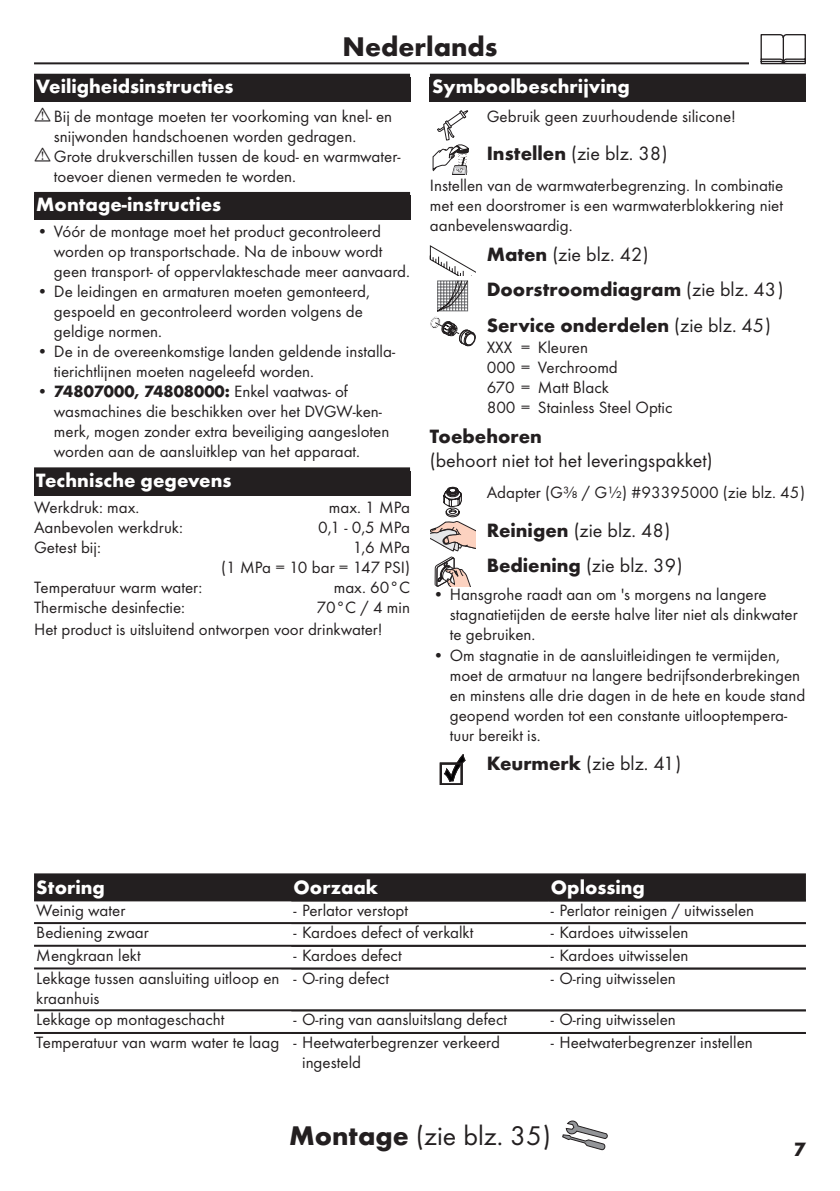
<style>
.page{position:relative;width:840px;height:1191px;background:#fff}
.page>*{position:absolute;margin:0;border:0;box-sizing:border-box;transform-origin:0 0}
.Montage_mit_Symbol_NL{font:28px "Futura TOT Boo";color:#231f20}
.Montage_mit_Symbol_ES{font:700 28px "Futura TOT";color:#231f20}
.Montage_mit_Symbol_ES-2{font:20px/24px "Futura TOT Boo";color:#231f20}
.Montage_mit_Symbol_ES-3{font:700 20px "Futura TOT";color:#fff}
.Montage_mit_Symbol_ES-4{font:700 20px/35.4px "Futura TOT";color:#231f20}
.Tabelle_Kopf_NL{font:700 20px "Futura TOT";color:#fff}
.Montage_mit_Symbol_ES-5{font:17px/20px "Futura TOT Boo";color:#231f20}
.Tabelle_Spalte_NL{font:17px/20px "Futura TOT Boo";color:#231f20}
.s1{font-family:"Futura TOT";font-weight:700}
.s2{font-family:"Futura TOT Boo";font-weight:400}
</style>
<div class="page">
<hr style="left:34px;top:62px;width:771px;height:2px;background:#231f20">
<div style="left:748px;top:34px;width:68px;height:34px;background:#fff"></div>
<svg style="left:760px;top:34px;width:45px;height:30px"></svg>
<svg style="left:562px;top:1120px;width:45px;height:30px"></svg>
<div style="left:34px;top:74px;width:376px;height:28px;background:#231f20"></div>
<div style="left:34px;top:192px;width:376px;height:28px;background:#231f20"></div>
<div style="left:34px;top:467px;width:376px;height:28px;background:#231f20"></div>
<div style="left:429px;top:74px;width:376px;height:28px;background:#231f20"></div>
<svg style="left:432px;top:110px;width:36px;height:65px"></svg>
<svg style="left:429px;top:245px;width:46px;height:101px"></svg>
<svg style="left:430px;top:487px;width:45px;height:99px"></svg>
<svg style="left:440px;top:754px;width:25px;height:31px"></svg>
<div style="left:34px;top:873px;width:771px;height:26px;background:#231f20"></div>
<hr style="left:34px;top:899px;width:771px;height:2px;background:#231f20">
<hr style="left:34px;top:922px;width:771px;height:2px;background:#231f20">
<hr style="left:34px;top:944px;width:771px;height:2px;background:#231f20">
<hr style="left:34px;top:967px;width:771px;height:2px;background:#231f20">
<hr style="left:34px;top:1009px;width:771px;height:2px;background:#231f20">
<hr style="left:34px;top:1032px;width:771px;height:2px;background:#231f20">
<p class="Montage_mit_Symbol_ES" style="left:342px;top:29px;width:156px">Nederlands</p>
<p class="Montage_mit_Symbol_ES-3" style="left:36px;top:74px;width:198px">Veiligheidsinstructies</p>
<p class="Montage_mit_Symbol_ES-5" style="left:54px;top:106px;width:348px">Bij de montage moeten ter voorkoming van knel- en snijwonden handschoenen worden gedragen.<br>Grote drukverschillen tussen de koud- en warmwater&shy;toevoer dienen vermeden te worden.</p>
<p class="Montage_mit_Symbol_ES-3" style="left:36px;top:192px;width:186px">Montage-instructies</p>
<p class="Montage_mit_Symbol_ES-5" style="left:54px;top:221px;width:357px;text-indent:-17px">• Vóór de montage moet het product gecontroleerd worden op transportschade. Na de inbouw wordt geen transport- of oppervlakteschade meer aanvaard.</p>
<p class="Montage_mit_Symbol_ES-5" style="left:54px;top:281px;width:317px;text-indent:-17px">• De leidingen en armaturen moeten gemonteerd, gespoeld en gecontroleerd worden volgens de geldige normen.</p>
<p class="Montage_mit_Symbol_ES-5" style="left:54px;top:341px;width:342px;text-indent:-17px">• De in de overeenkomstige landen geldende installa&shy;tierichtlijnen moeten nageleefd worden.</p>
<p class="Montage_mit_Symbol_ES-5" style="left:54px;top:381px;width:337px;text-indent:-17px">• <span class="s1">74807000, 74808000:</span> Enkel vaatwas- of wasmachines die beschikken over het DVGW-ken&shy;merk, mogen zonder extra beveiliging aangesloten worden aan de aansluitklep van het apparaat.</p>
<p class="Montage_mit_Symbol_ES-3" style="left:36px;top:468px;width:196px">Technische gegevens</p>
<p class="Montage_mit_Symbol_ES-5" style="left:34px;top:497px;width:107px">Werkdruk: max.</p>
<p class="Montage_mit_Symbol_ES-5" style="left:329px;top:497px;width:83px">max. 1 MPa</p>
<p class="Montage_mit_Symbol_ES-5" style="left:34px;top:517px;width:150px">Aanbevolen werkdruk:</p>
<p class="Montage_mit_Symbol_ES-5" style="left:318px;top:517px;width:93px">0,1 - 0,5 MPa</p>
<p class="Montage_mit_Symbol_ES-5" style="left:34px;top:537px;width:68px">Getest bij:</p>
<p class="Montage_mit_Symbol_ES-5" style="left:221px;top:537px;width:190px;text-align:right">1,6 MPa<br>(1 MPa = 10 bar = 147 PSI)</p>
<p class="Montage_mit_Symbol_ES-5" style="left:34px;top:577px;width:170px">Temperatuur warm water:</p>
<p class="Montage_mit_Symbol_ES-5" style="left:333px;top:577px;width:78px">max. 60°C</p>
<p class="Montage_mit_Symbol_ES-5" style="left:34px;top:597px;width:152px">Thermische desinfectie:</p>
<p class="Montage_mit_Symbol_ES-5" style="left:34px;top:595px;width:377px;line-height:22.8px;text-indent:282px">70°C / 4 min<br>Het product is uitsluitend ontworpen voor drinkwater!</p>
<p class="Montage_mit_Symbol_ES-3" style="left:432px;top:74px;width:199px">Symboolbeschrijving</p>
<p class="Montage_mit_Symbol_ES-5" style="left:486px;top:106px;width:251px">Gebruik geen zuurhoudende silicone!</p>
<p class="Montage_mit_Symbol_ES-2" style="left:486px;top:141px;width:182px"><span class="s1">Instellen</span> (zie blz. 38)</p>
<p class="Montage_mit_Symbol_ES-5" style="left:429px;top:175px;width:355px;text-align:justify">Instellen van de warmwaterbegrenzing. In combinatie met een doorstromer is een warmwaterblokkering niet aanbevelenswaardig.</p>
<p class="Montage_mit_Symbol_ES-4" style="left:486px;top:236px;width:298px">Maten <span class="s2">(zie blz. 42)<br></span>Doorstroomdiagram <span class="s2">(zie blz. 43)<br></span>Service onderdelen <span class="s2">(zie blz. 45)</span></p>
<p class="Montage_mit_Symbol_ES-5" style="left:486px;top:337px;width:187px">XXX = Kleuren<br>000 = Verchroomd<br>670 = Matt Black<br>800 = Stainless Steel Optic</p>
<p class="Montage_mit_Symbol_ES-2" style="left:429px;top:424px;width:284px"><span class="s1">Toebehoren<br></span>(behoort niet tot het leveringspakket)</p>
<p class="Montage_mit_Symbol_ES-5" style="left:486px;top:482px;width:320px">Adapter (G⅜ / G½) #93395000 (zie blz. 45)</p>
<p class="Montage_mit_Symbol_ES-2" style="left:486px;top:512px;width:197px;line-height:35.4px"><span class="s1">Reinigen</span> (zie blz. 48)<br><span class="s1">Bediening</span> (zie blz. 39)</p>
<p class="Montage_mit_Symbol_ES-5" style="left:449px;top:584px;width:349px;text-indent:-17px">• Hansgrohe raadt aan om 's morgens na langere stagnatietijden de eerste halve liter niet als dinkwater te gebruiken.</p>
<p class="Montage_mit_Symbol_ES-5" style="left:449px;top:644px;width:357px;text-indent:-17px">• Om stagnatie in de aansluitleidingen te vermijden, moet de armatuur na langere bedrijfsonderbrekingen en minstens alle drie dagen in de hete en koude stand geopend worden tot een constante uitlooptempera&shy;tuur bereikt is.</p>
<p class="Montage_mit_Symbol_ES-2" style="left:486px;top:751px;width:196px"><span class="s1">Keurmerk</span> (zie blz. 41)</p>
<p class="Tabelle_Kopf_NL" style="left:36px;top:874px;width:70px">Storing</p>
<p class="Tabelle_Kopf_NL" style="left:293px;top:874px;width:86px">Oorzaak</p>
<p class="Tabelle_Kopf_NL" style="left:550px;top:874px;width:95px">Oplossing</p>
<p class="Tabelle_Spalte_NL" style="left:36px;top:899px;width:90px">Weinig water</p>
<p class="Montage_mit_Symbol_ES-5" style="left:293px;top:899px;width:116px">- Perlator verstopt</p>
<p class="Montage_mit_Symbol_ES-5" style="left:550px;top:899px;width:205px">- Perlator reinigen / uitwisselen</p>
<p class="Tabelle_Spalte_NL" style="left:36px;top:922px;width:114px">Bediening zwaar</p>
<p class="Montage_mit_Symbol_ES-5" style="left:293px;top:922px;width:181px">- Kardoes defect of verkalkt</p>
<p class="Montage_mit_Symbol_ES-5" style="left:550px;top:922px;width:139px">- Kardoes uitwisselen</p>
<p class="Tabelle_Spalte_NL" style="left:36px;top:945px;width:106px">Mengkraan lekt</p>
<p class="Montage_mit_Symbol_ES-5" style="left:293px;top:945px;width:109px">- Kardoes defect</p>
<p class="Montage_mit_Symbol_ES-5" style="left:550px;top:945px;width:139px">- Kardoes uitwisselen</p>
<p class="Tabelle_Spalte_NL" style="left:36px;top:967px;width:244px">Lekkage tussen aansluiting uitloop en kraanhuis</p>
<p class="Montage_mit_Symbol_ES-5" style="left:293px;top:967px;width:97px">- O-ring defect</p>
<p class="Montage_mit_Symbol_ES-5" style="left:550px;top:967px;width:126px">- O-ring uitwisselen</p>
<p class="Tabelle_Spalte_NL" style="left:36px;top:1009px;width:190px">Lekkage op montageschacht</p>
<p class="Montage_mit_Symbol_ES-5" style="left:293px;top:1009px;width:215px">- O-ring van aansluitslang defect</p>
<p class="Montage_mit_Symbol_ES-5" style="left:550px;top:1009px;width:126px">- O-ring uitwisselen</p>
<p class="Tabelle_Spalte_NL" style="left:36px;top:1032px;width:244px">Temperatuur van warm water te laag</p>
<p class="Montage_mit_Symbol_ES-5" style="left:302px;top:1032px;width:199px;text-indent:-9px">- Heetwaterbegrenzer verkeerd ingesteld</p>
<p class="Montage_mit_Symbol_ES-5" style="left:550px;top:1032px;width:203px">- Heetwaterbegrenzer instellen</p>
<p class="Montage_mit_Symbol_NL" style="left:289px;top:1119px;width:263px"><span class="s1">Montage</span> (zie blz. 35)</p>
<p class="Montage_mit_Symbol_ES-4" style="left:793px;top:1131px;width:13px">7</p>
</div>
